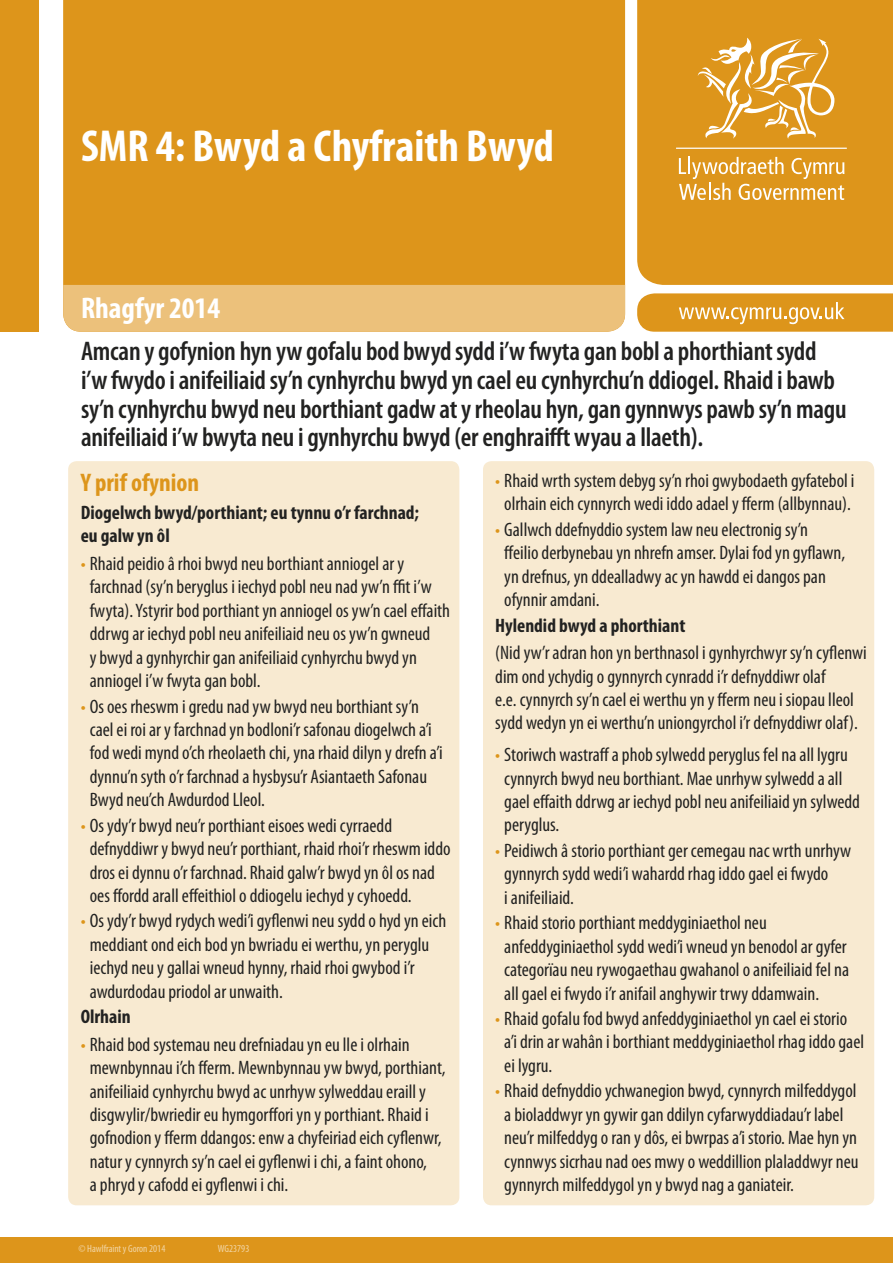
<style>
.page{position:relative;width:893px;height:1263px;background:#fff}
.page>*{position:absolute;margin:0;border:0;box-sizing:border-box;transform-origin:0 0}
.t1{font:700 condensed 45px "Myriad Pro";color:#fff}
.t2{font:700 condensed 30px "Myriad Pro";color:#fff}
.text_18_pt{font:600 condensed 27px/28.8px "Myriad Pro";letter-spacing:-.01em;color:#222221}
.H3_orange_head{font:700 condensed 25.5px "Myriad Pro";color:#dd951b}
.text_13_pt_cond{font:condensed 19.5px/23.4px "Myriad Pro";color:#222221}
.H4_bold_cond_13_pt{font:700 condensed 19.5px/23.4px "Myriad Pro";color:#222221}
.t3{font:condensed 10.5px "Myriad Pro";color:#f2d5a4}
.s1{color:#dd951b}
</style>
<div class="page">
<div style="left:483px;top:461px;width:391px;height:744px;background:#f8ead1;border-radius:9px"></div>
<div style="left:68px;top:461px;width:391px;height:744px;background:#f8ead1;border-radius:9px"></div>
<div style="left:63px;top:0;width:562px;height:285px;background:#dd951b"></div>
<div style="left:63px;top:285px;width:562px;height:47px;background:#ecc17b"></div>
<div style="left:0;top:0;width:38px;height:332px;background:#dd951b"></div>
<div style="left:0;top:1237px;width:893px;height:26px;background:#dd951b"></div>
<div style="left:637px;top:0;width:256px;height:285px;background:#dd951b"></div>
<svg style="left:637px;top:293px;width:256px;height:39px;background:#e0a033"></svg>
<svg style="left:698px;top:38px;width:136px;height:101px;background:#e4ab4b"></svg>
<svg style="left:679px;top:157px;width:165px;height:43px;background:#e4ac4e"></svg>
<hr style="left:676px;top:148px;width:171px;height:1px;background:#fff">
<h1 class="t1" style="left:81px;top:122px;width:474px">SMR 4: Bwyd a Chyfraith Bwyd</h1>
<h2 class="t2" style="left:81px;top:292px;width:141px">Rhagfyr 2014</h2>
<p class="text_18_pt" style="left:81px;top:337px;width:767px">Amcan y gofynion hyn yw gofalu bod bwyd sydd i’w fwyta gan bobl a phorthiant sydd i’w fwydo i anifeiliaid sy’n cynhyrchu bwyd yn cael eu cynhyrchu’n ddiogel. Rhaid i bawb sy’n cynhyrchu bwyd neu borthiant gadw at y rheolau hyn, gan gynnwys pawb sy’n magu anifeiliaid i’w bwyta neu i gynhyrchu bwyd (er enghraifft wyau a llaeth).</p>
<h3 class="H3_orange_head" style="left:81px;top:469px;width:120px">Y prif ofynion</h3>
<h4 class="H4_bold_cond_13_pt" style="left:81px;top:501px;width:340px">Diogelwch bwyd/porthiant; eu tynnu o’r farchnad; eu galw yn ôl</h4>
<p class="text_13_pt_cond" style="left:90px;top:552px;width:362px;text-indent:-9px"><span class="s1">•</span> Rhaid peidio â rhoi bwyd neu borthiant anniogel ar y farchnad (sy’n beryglus i iechyd pobl neu nad yw’n ffit i’w fwyta). Ystyrir bod porthiant yn anniogel os yw’n cael effaith ddrwg ar iechyd pobl neu anifeiliaid neu os yw’n gwneud<br>y bwyd a gynhyrchir gan anifeiliaid cynhyrchu bwyd yn anniogel i’w fwyta gan bobl.</p>
<p class="text_13_pt_cond" style="left:90px;top:695px;width:354px;text-indent:-9px"><span class="s1">•</span> Os oes rheswm i gredu nad yw bwyd neu borthiant sy’n cael ei roi ar y farchnad yn bodloni’r safonau diogelwch a’i fod wedi mynd o’ch rheolaeth chi, yna rhaid dilyn y drefn a’i dynnu’n syth o’r farchnad a hysbysu’r Asiantaeth Safonau Bwyd neu’ch Awdurdod Lleol.</p>
<p class="text_13_pt_cond" style="left:90px;top:814px;width:362px;text-indent:-9px"><span class="s1">•</span> Os ydy’r bwyd neu’r porthiant eisoes wedi cyrraedd defnyddiwr y bwyd neu’r porthiant, rhaid rhoi’r rheswm iddo dros ei dynnu o’r farchnad. Rhaid galw’r bwyd yn ôl os nad oes ffordd arall effeithiol o ddiogelu iechyd y cyhoedd.</p>
<p class="text_13_pt_cond" style="left:90px;top:910px;width:358px;text-indent:-9px"><span class="s1">•</span> Os ydy’r bwyd rydych wedi’i gyflenwi neu sydd o hyd yn eich meddiant ond eich bod yn bwriadu ei werthu, yn peryglu iechyd neu y gallai wneud hynny, rhaid rhoi gwybod i’r awdurdodau priodol ar unwaith.</p>
<h4 class="H4_bold_cond_13_pt" style="left:81px;top:1005px;width:51px">Olrhain</h4>
<p class="text_13_pt_cond" style="left:90px;top:1033px;width:357px;text-indent:-9px"><span class="s1">•</span> Rhaid bod systemau neu drefniadau yn eu lle i olrhain mewnbynnau i’ch fferm. Mewnbynnau yw bwyd, porthiant, anifeiliaid cynhyrchu bwyd ac unrhyw sylweddau eraill y disgwylir/bwriedir eu hymgorffori yn y porthiant. Rhaid i gofnodion y fferm ddangos: enw a chyfeiriad eich cyflenwr, natur y cynnyrch sy’n cael ei gyflenwi i chi, a faint ohono,<br>a phryd y cafodd ei gyflenwi i chi.</p>
<p class="text_13_pt_cond" style="left:495px;top:469px;width:361px;text-align:center"><span class="s1">•</span> Rhaid wrth system debyg sy’n rhoi gwybodaeth gyfatebol i olrhain eich cynnyrch wedi iddo adael y fferm (allbynnau).</p>
<p class="text_13_pt_cond" style="left:504px;top:518px;width:342px;text-indent:-9px"><span class="s1">•</span> Gallwch ddefnyddio system law neu electronig sy’n ffeilio derbynebau yn nhrefn amser. Dylai fod yn gyflawn, yn drefnus, yn ddealladwy ac yn hawdd ei dangos pan ofynnir amdani.</p>
<h4 class="H4_bold_cond_13_pt" style="left:495px;top:614px;width:192px">Hylendid bwyd a phorthiant</h4>
<p class="text_13_pt_cond" style="left:495px;top:641px;width:373px">(Nid yw’r adran hon yn berthnasol i gynhyrchwyr sy’n cyflenwi dim ond ychydig o gynnyrch cynradd i’r defnyddiwr olaf<br>e.e. cynnyrch sy’n cael ei werthu yn y fferm neu i siopau lleol sydd wedyn yn ei werthu’n uniongyrchol i’r defnyddiwr olaf).</p>
<p class="text_13_pt_cond" style="left:504px;top:743px;width:357px;text-indent:-9px"><span class="s1">•</span> Storiwch wastraff a phob sylwedd peryglus fel na all lygru cynnyrch bwyd neu borthiant. Mae unrhyw sylwedd a all gael effaith ddrwg ar iechyd pobl neu anifeiliaid yn sylwedd peryglus.</p>
<p class="text_13_pt_cond" style="left:504px;top:839px;width:348px;text-indent:-9px"><span class="s1">•</span> Peidiwch â storio porthiant ger cemegau nac wrth unrhyw gynnyrch sydd wedi’i wahardd rhag iddo gael ei fwydo<br>i anifeiliaid.</p>
<p class="text_13_pt_cond" style="left:504px;top:911px;width:346px;text-indent:-9px"><span class="s1">•</span> Rhaid storio porthiant meddyginiaethol neu anfeddyginiaethol sydd wedi’i wneud yn benodol ar gyfer categorïau neu rywogaethau gwahanol o anifeiliaid fel na all gael ei fwydo i’r anifail anghywir trwy ddamwain.</p>
<p class="text_13_pt_cond" style="left:504px;top:1007px;width:361px;text-indent:-9px"><span class="s1">•</span> Rhaid gofalu fod bwyd anfeddyginiaethol yn cael ei storio a’i drin ar wahân i borthiant meddyginiaethol rhag iddo gael ei lygru.</p>
<p class="text_13_pt_cond" style="left:504px;top:1080px;width:356px;text-indent:-9px"><span class="s1">•</span> Rhaid defnyddio ychwanegion bwyd, cynnyrch milfeddygol a bioladdwyr yn gywir gan ddilyn cyfarwyddiadau’r label neu’r milfeddyg o ran y dôs, ei bwrpas a’i storio. Mae hyn yn cynnwys sicrhau nad oes mwy o weddillion plaladdwyr neu gynnyrch milfeddygol yn y bwyd nag a ganiateir.</p>
<p class="t3" style="left:78px;top:1243px;width:88px">© Hawlfraint y Goron 2014</p>
<p class="t3" style="left:218px;top:1243px;width:33px">WG23793</p>
</div>
